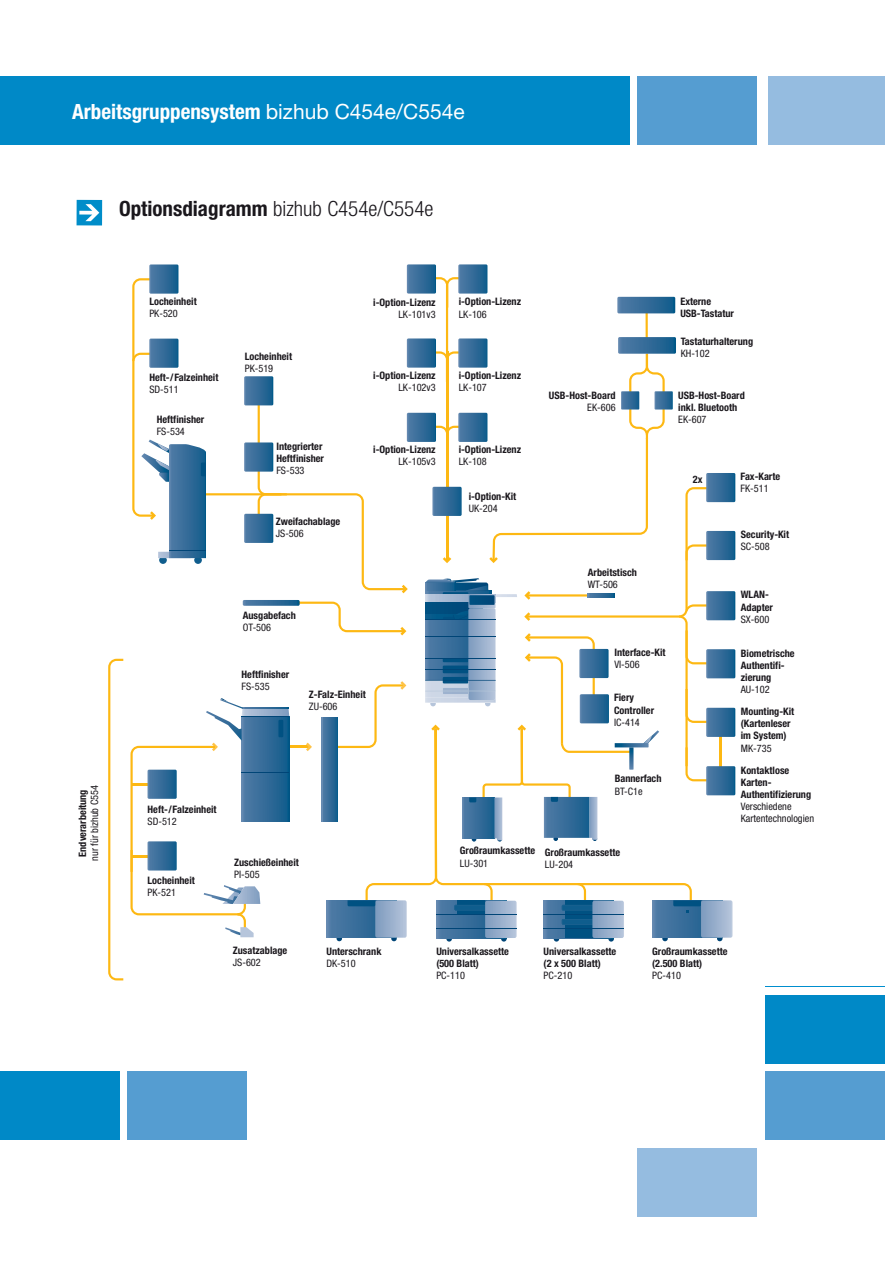
<style>
.page{position:relative;width:893px;height:1263px;background:#fff}
.page>*{position:absolute;margin:0;border:0;box-sizing:border-box;transform-origin:0 0}
.t1{font:700 condensed 21px "Helvetica KMCE";color:#fff}
.t2{font:300 condensed 21px "Helvetica Neue LTW1 G";color:#1a171c}
.t3{font:700 condensed 21px "Helvetica KMCE";color:#1a171c}
.t4{font:700 condensed 10.35px/12.1px "Helvetica KMCE";color:#1a171c}
.t5{font:condensed 10.35px/12.1px "Helvetica KMCE";color:#1a171c}
.s1{font-weight:400}
.s2{font-weight:400;font-stretch:normal}
.s3{font-weight:700}
</style>
<div class="page">
<div style="left:0;top:77px;width:629px;height:68px;background:#0089c7"></div>
<div style="left:0;top:1071px;width:119px;height:69px;background:#0089c7"></div>
<div style="left:765px;top:995px;width:119px;height:68px;background:#0089c7"></div>
<div style="left:128px;top:1071px;width:119px;height:69px;background:#559dd1"></div>
<div style="left:765px;top:1071px;width:119px;height:69px;background:#559dd1"></div>
<div style="left:638px;top:77px;width:119px;height:68px;background:#559dd1"></div>
<div style="left:638px;top:1148px;width:119px;height:68px;background:#95bce0"></div>
<hr style="left:892px;top:842px;width:1px;height:68px;background:#95bce0">
<div style="left:767px;top:77px;width:117px;height:68px;background:#95bce0"></div>
<svg style="left:77px;top:200px;width:25px;height:25px"></svg>
<svg style="left:108px;top:659px;width:15px;height:321px"></svg>
<svg style="left:130px;top:264px;width:605px;height:677px"></svg>
<h1 class="t1" style="left:72px;top:90px;width:353px">Arbeitsgruppensysteme <span class="s1">bizhub C454/C554</span></h1>
<h1 class="t1" style="left:72px;top:99px;width:394px">Arbeitsgruppensystem <span class="s2">bizhub C454e/C554e</span></h1>
<h1 class="t3" style="left:119px;top:192px;width:303px">Optionsdiagramm <span class="s1">bizhub C454/C554</span></h1>
<h1 class="t2" style="left:119px;top:196px;width:316px"><span class="s3">Optionsdiagramm</span> bizhub C454e/C554e</h1>
<p class="t4" style="left:76px;top:857px;width:69px;rotate:-90deg">Endverarbeitung</p>
<p class="t5" style="left:89px;top:861px;width:77px;rotate:-90deg">nur für bizhub C554</p>
<p class="t4" style="left:149px;top:295px;width:49px">Locheinheit</p>
<p class="t5" style="left:149px;top:308px;width:30px">PK-520</p>
<p class="t4" style="left:149px;top:371px;width:71px">Heft-/Falzeinheit</p>
<p class="t5" style="left:149px;top:383px;width:31px">SD-511</p>
<p class="t4" style="left:157px;top:413px;width:49px">Heftfinisher</p>
<p class="t5" style="left:157px;top:425px;width:30px">FS-534</p>
<p class="t4" style="left:245px;top:350px;width:49px">Locheinheit</p>
<p class="t5" style="left:245px;top:362px;width:30px">PK-519</p>
<p class="t4" style="left:276px;top:440px;width:49px">Integrierter<br>Heftfinisher</p>
<p class="t5" style="left:276px;top:465px;width:30px">FS-533</p>
<p class="t4" style="left:276px;top:515px;width:66px">Zweifachablage</p>
<p class="t5" style="left:276px;top:527px;width:29px">JS-506</p>
<p class="t4" style="left:373px;top:296px;width:64px">i-Option-Lizenz</p>
<p class="t5" style="left:398px;top:308px;width:39px">LK-101v3</p>
<p class="t4" style="left:373px;top:369px;width:64px">i-Option-Lizenz</p>
<p class="t5" style="left:398px;top:382px;width:39px">LK-102v3</p>
<p class="t4" style="left:373px;top:443px;width:64px">i-Option-Lizenz</p>
<p class="t5" style="left:398px;top:455px;width:39px">LK-105v3</p>
<p class="t4" style="left:243px;top:609px;width:55px">Ausgabefach</p>
<p class="t5" style="left:243px;top:622px;width:30px">OT-506</p>
<p class="t4" style="left:242px;top:668px;width:49px">Heftfinisher</p>
<p class="t5" style="left:242px;top:680px;width:30px">FS-535</p>
<p class="t4" style="left:309px;top:688px;width:58px">Z-Falz-Einheit</p>
<p class="t5" style="left:309px;top:700px;width:30px">ZU-606</p>
<p class="t4" style="left:148px;top:803px;width:71px">Heft-/Falzeinheit</p>
<p class="t5" style="left:148px;top:815px;width:31px">SD-512</p>
<p class="t4" style="left:148px;top:874px;width:49px">Locheinheit</p>
<p class="t5" style="left:148px;top:886px;width:30px">PK-521</p>
<p class="t4" style="left:234px;top:856px;width:66px">Zuschießeinheit</p>
<p class="t5" style="left:234px;top:868px;width:27px">PI-505</p>
<p class="t4" style="left:459px;top:296px;width:64px">i-Option-Lizenz</p>
<p class="t5" style="left:459px;top:308px;width:30px">LK-106</p>
<p class="t4" style="left:459px;top:369px;width:64px">i-Option-Lizenz</p>
<p class="t5" style="left:459px;top:382px;width:30px">LK-107</p>
<p class="t4" style="left:459px;top:443px;width:64px">i-Option-Lizenz</p>
<p class="t5" style="left:459px;top:455px;width:30px">LK-108</p>
<p class="t4" style="left:469px;top:490px;width:49px">i-Option-Kit</p>
<p class="t5" style="left:469px;top:502px;width:30px">UK-204</p>
<p class="t4" style="left:549px;top:389px;width:68px">USB-Host-Board</p>
<p class="t5" style="left:587px;top:401px;width:30px">EK-606</p>
<p class="t4" style="left:588px;top:566px;width:51px">Arbeitstisch</p>
<p class="t5" style="left:588px;top:578px;width:32px">WT-506</p>
<p class="t4" style="left:614px;top:646px;width:53px">Interface-Kit</p>
<p class="t5" style="left:614px;top:659px;width:27px">VI-506</p>
<p class="t4" style="left:614px;top:692px;width:42px">Fiery<br>Controller</p>
<p class="t5" style="left:614px;top:716px;width:27px">IC-414</p>
<p class="t4" style="left:615px;top:773px;width:48px">Bannerfach</p>
<p class="t5" style="left:615px;top:785px;width:29px">BT-C1e</p>
<p class="t4" style="left:460px;top:844px;width:77px">Großraumkassette</p>
<p class="t5" style="left:460px;top:857px;width:30px">LU-301</p>
<p class="t4" style="left:545px;top:846px;width:77px">Großraumkassette</p>
<p class="t5" style="left:545px;top:858px;width:30px">LU-204</p>
<p class="t4" style="left:680px;top:295px;width:55px">Externe<br>USB-Tastatur</p>
<p class="t4" style="left:681px;top:335px;width:74px">Tastaturhalterung</p>
<p class="t5" style="left:681px;top:347px;width:31px">KH-102</p>
<p class="t4" style="left:678px;top:389px;width:68px">USB-Host-Board inkl. Bluetooth</p>
<p class="t5" style="left:678px;top:413px;width:30px">EK-607</p>
<p class="t4" style="left:693px;top:473px;width:11px">2x</p>
<p class="t4" style="left:740px;top:470px;width:41px">Fax-Karte</p>
<p class="t5" style="left:740px;top:483px;width:30px">FK-511</p>
<p class="t4" style="left:741px;top:528px;width:50px">Security-Kit</p>
<p class="t5" style="left:741px;top:541px;width:30px">SC-508</p>
<p class="t4" style="left:741px;top:589px;width:34px">WLAN-<br>Adapter</p>
<p class="t5" style="left:741px;top:613px;width:30px">SX-600</p>
<p class="t4" style="left:741px;top:647px;width:55px">Biometrische<br>Authentifi&shy;zierung</p>
<p class="t5" style="left:741px;top:683px;width:30px">AU-102</p>
<p class="t4" style="left:741px;top:705px;width:55px">Mounting-Kit (Kartenleser im System)</p>
<p class="t5" style="left:741px;top:742px;width:32px">MK-735</p>
<p class="t4" style="left:741px;top:764px;width:72px">Kontaktlose<br>Karten-<br>Authentifizierung</p>
<p class="t5" style="left:741px;top:800px;width:75px">Verschiedene<br>Kartentechnologien</p>
<p class="t4" style="left:233px;top:944px;width:56px">Zusatzablage</p>
<p class="t5" style="left:233px;top:956px;width:29px">JS-602</p>
<p class="t4" style="left:326px;top:945px;width:57px">Unterschrank</p>
<p class="t5" style="left:326px;top:957px;width:31px">DK-510</p>
<p class="t4" style="left:436px;top:945px;width:74px">Universalkassette (500 Blatt)</p>
<p class="t5" style="left:436px;top:970px;width:30px">PC-110</p>
<p class="t4" style="left:544px;top:945px;width:74px">Universalkassette (2 x 500 Blatt)</p>
<p class="t5" style="left:544px;top:970px;width:30px">PC-210</p>
<p class="t4" style="left:652px;top:945px;width:77px">Großraumkassette (2.500 Blatt)</p>
<p class="t5" style="left:652px;top:970px;width:30px">PC-410</p>
</div>
